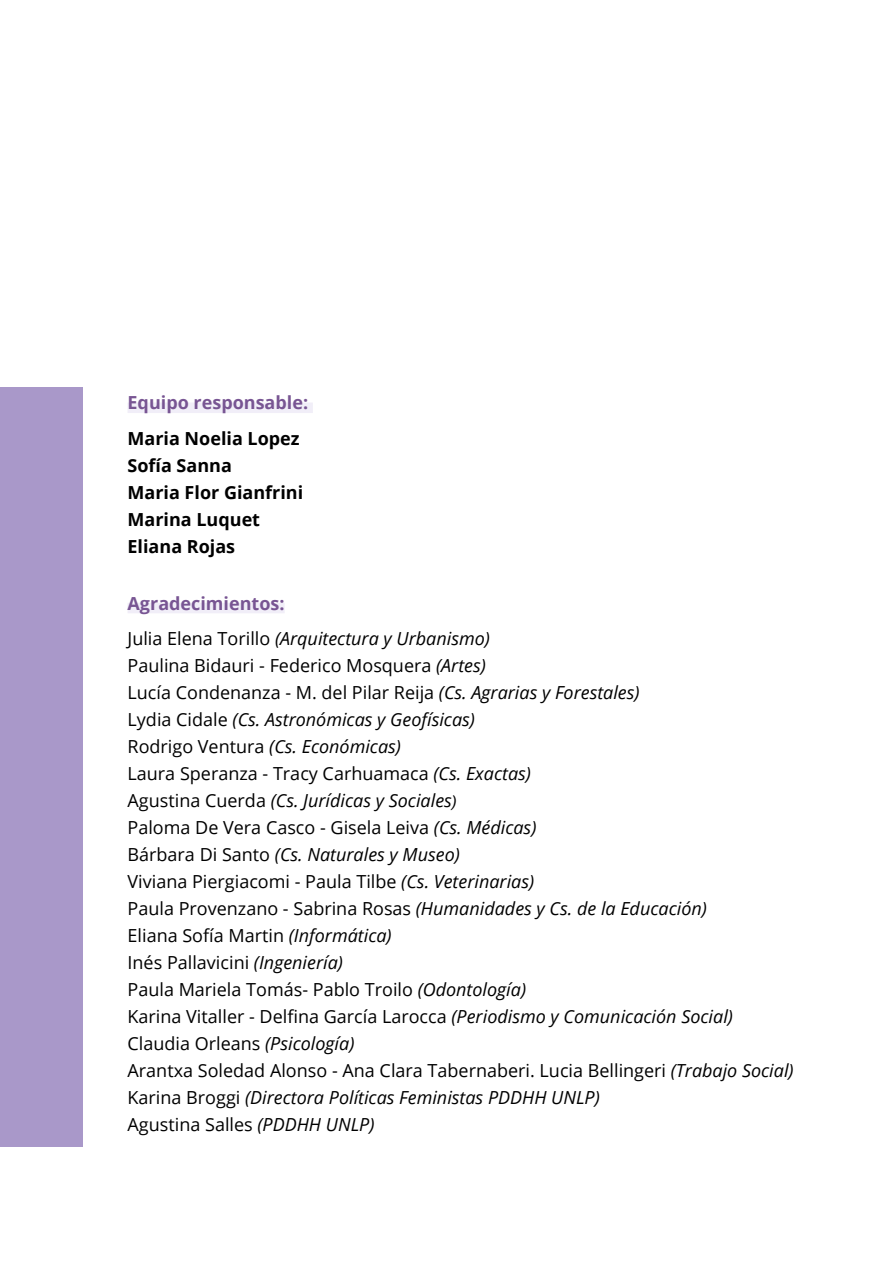
<style>
.page{position:relative;width:893px;height:1263px;background:#fff}
.page>*{position:absolute;margin:0;border:0;box-sizing:border-box;transform-origin:0 0}
.t1{font:18px/27px "Open Sans";color:#000}
.t2{font:700 18px/27px "Open Sans";color:#000}
.t3{font:italic 18px/35.5px "Open Sans";color:#000}
.t4{font:700 18px "Open Sans";color:#785593}
.s1{font-weight:700;font-style:normal;color:#785593}
.s2{font-style:normal}
.s3{font-style:italic}
.s4{font-family:"Roboto";font-style:italic;font-size:15px}
</style>
<div class="page">
<div style="left:128px;top:402px;width:185px;height:11px;background:#f1eef8"></div>
<div style="left:128px;top:603px;width:157px;height:10px;background:#f1eef8"></div>
<div style="left:0;top:387px;width:83px;height:760px;background:#a998c9"></div>
<p class="t4" style="left:128px;top:390px;width:182px">Equipo responsable:</p>
<p class="t2" style="left:128px;top:424px;width:177px">Maria Noelia Lopez<br>Sofía Sanna<br>Maria Flor Gianfrini<br>Marina Luquet<br>Eliana Rojas</p>
<p class="t3" style="left:128px;top:585px;width:364px"><span class="s1">Agradecimientos:<br></span><span class="s2">Julia Elena Torillo</span> (Arquitectura y Urbanismo)</p>
<p class="t1" style="left:128px;top:651px;width:668px">Paulina Bidauri - Federico Mosquera <span class="s3">(Artes)<br></span>Lucía Condenanza - M. del Pilar Reija <span class="s3">(Cs. Agrarias y Forestales)<br></span>Lydia Cidale <span class="s3">(Cs. Astronómicas y Geofísicas)<br></span>Rodrigo Ventura <span class="s3">(Cs. Económicas)<br></span>Laura Speranza - Tracy Carhuamaca <span class="s3">(Cs. Exactas)<br></span>Agustina Cuerda <span class="s3">(Cs. Jurídicas y Sociales</span><span class="s4">)<br></span>Paloma De Vera Casco - Gisela Leiva <span class="s3">(Cs. Médicas)<br></span>Bárbara Di Santo <span class="s3">(Cs. Naturales y Museo)<br></span>Viviana Piergiacomi - Paula Tilbe <span class="s3">(Cs. Veterinarias)<br></span>Paula Provenzano - Sabrina Rosas <span class="s3">(Humanidades y Cs. de la Educación)<br></span>Eliana Sofía Martin <span class="s3">(Informática)<br></span>Inés Pallavicini <span class="s3">(Ingeniería)<br></span>Paula Mariela Tomás- Pablo Troilo <span class="s3">(Odontología)<br></span>Karina Vitaller - Delfina García Larocca <span class="s3">(Periodismo y Comunicación Social)<br></span>Claudia Orleans <span class="s3">(Psicología)<br></span>Arantxa Soledad Alonso - Ana Clara Tabernaberi. Lucia Bellingeri <span class="s3">(Trabajo Social)<br></span>Karina Broggi <span class="s3">(Directora Políticas Feministas PDDHH UNLP)<br></span>Agustina Salles <span class="s3">(PDDHH UNLP)</span></p>
</div>
